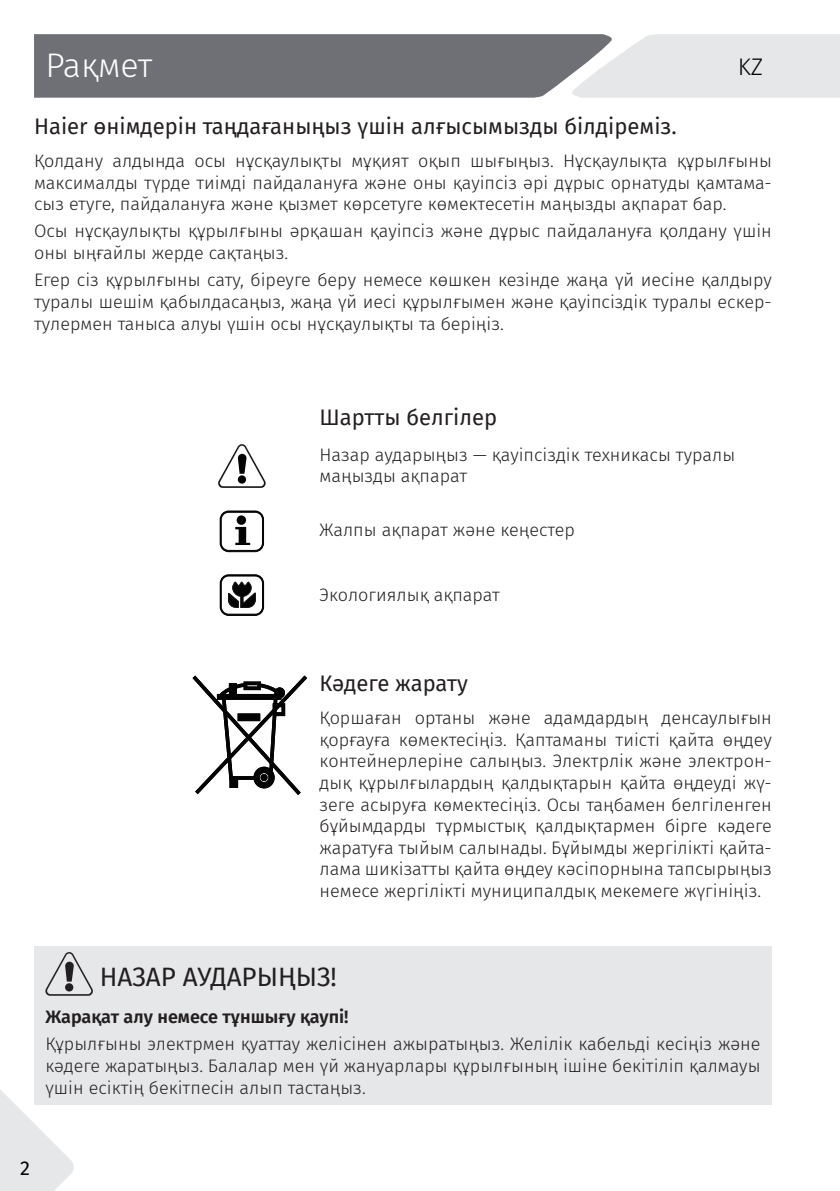
<style>
.page{position:relative;width:840px;height:1191px;background:#fff}
.page>*{position:absolute;margin:0;border:0;box-sizing:border-box;transform-origin:0 0}
.t1{font:300 34px "Fira Sans";color:#fff}
.t2{font:26px "Fira Sans";color:#231f20}
.t3{font:300 24px "Fira Sans";color:#030303}
.t4{font:22px "Fira Sans";color:#231f20}
.t5{font:20px "Fira Sans";color:#030303}
.t6{font:300 18px/21.6px "Fira Sans";color:#231f20;text-align:justify}
.t7{font:600 18px "Fira Sans";color:#231f20}
</style>
<div class="page">
<svg style="left:0;top:1090px;width:75px;height:101px"></svg>
<svg style="left:218px;top:444px;width:47px;height:44px"></svg>
<div style="left:238px;top:475px;width:8px;height:8px;background:#030303;border-radius:50%"></div>
<svg style="left:220px;top:511px;width:43px;height:41px"></svg>
<div style="left:236px;top:515px;width:10px;height:10px;background:#030303;border-radius:50%"></div>
<svg style="left:220px;top:574px;width:43px;height:41px"></svg>
<svg style="left:192px;top:675px;width:115px;height:120px"></svg>
<svg style="left:34px;top:34px;width:806px;height:64px;background:#96979c"></svg>
<div style="left:34px;top:946px;width:737px;height:158px;background:#e6e7e9"></div>
<svg style="left:45px;top:952px;width:48px;height:43px"></svg>
<div style="left:65px;top:983px;width:8px;height:8px;background:#231f20;border-radius:50%"></div>
<h1 class="t1" style="left:45px;top:41px;width:109px">Рақмет</h1>
<p class="t4" style="left:34px;top:110px;width:644px">Haier өнімдерін таңдағаныңыз үшін алғысымызды білдіреміз.</p>
<p class="t6" style="left:34px;top:150px;width:739px">Қолдану алдында осы нұсқаулықты мұқият оқып шығыңыз. Нұсқаулықта құрылғыны максималды түрде тиімді пайдалануға және оны қауіпсіз әрі дұрыс орнатуды қамтама&shy;сыз етуге, пайдалануға және қызмет көрсетуге көмектесетін маңызды ақпарат бар.</p>
<p class="t6" style="left:34px;top:220px;width:739px">Осы нұсқаулықты құрылғыны әрқашан қауіпсіз және дұрыс пайдалануға қолдану үшін оны ыңғайлы жерде сақтаңыз.</p>
<p class="t6" style="left:34px;top:269px;width:739px">Егер сіз құрылғыны сату, біреуге беру немесе көшкен кезінде жаңа үй иесіне қалдыру туралы шешім қабылдасаңыз, жаңа үй иесі құрылғымен және қауіпсіздік туралы ескер&shy;тулермен таныса алуы үшін осы нұсқаулықты та беріңіз.</p>
<h3 class="t3" style="left:737px;top:50px;width:27px">KZ</h3>
<p class="t4" style="left:319px;top:400px;width:179px">Шартты белгілер</p>
<p class="t6" style="left:319px;top:443px;width:417px">Назар аударыңыз — қауіпсіздік техникасы туралы маңызды ақпарат</p>
<p class="t6" style="left:319px;top:519px;width:257px">Жалпы ақпарат және кеңестер</p>
<p class="t6" style="left:319px;top:583px;width:182px">Экологиялық ақпарат</p>
<p class="t4" style="left:319px;top:667px;width:150px">Кәдеге жарату</p>
<p class="t6" style="left:319px;top:707px;width:453px">Қоршаған ортаны және адамдардың денсаулығын қорғауға көмектесіңіз. Қаптаманы тиісті қайта өңдеу контейнерлеріне салыңыз. Электрлік және электрон&shy;дық құрылғылардың қалдықтарын қайта өңдеуді жү&shy;зеге асыруға көмектесіңіз. Осы таңбамен белгіленген бұйымдарды тұрмыстық қалдықтармен бірге кәдеге жаратуға тыйым салынады. Бұйымды жергілікті қайта&shy;лама шикізатты қайта өңдеу кәсіпорнына тапсырыңыз немесе жергілікті муниципалдық мекемеге жүгініңіз.</p>
<h2 class="t2" style="left:100px;top:957px;width:238px">НАЗАР АУДАРЫҢЫЗ!</h2>
<p class="t7" style="left:45px;top:1002px;width:304px">Жарақат алу немесе тұншығу қаупі!</p>
<p class="t6" style="left:45px;top:1033px;width:716px">Құрылғыны электрмен қуаттау желісінен ажыратыңыз. Желілік кабельді кесіңіз және кәдеге жаратыңыз. Балалар мен үй жануарлары құрылғының ішіне бекітіліп қалмауы үшін есіктің бекітпесін алып тастаңыз.</p>
<p class="t5" style="left:20px;top:1153px;width:11px">2</p>
</div>
